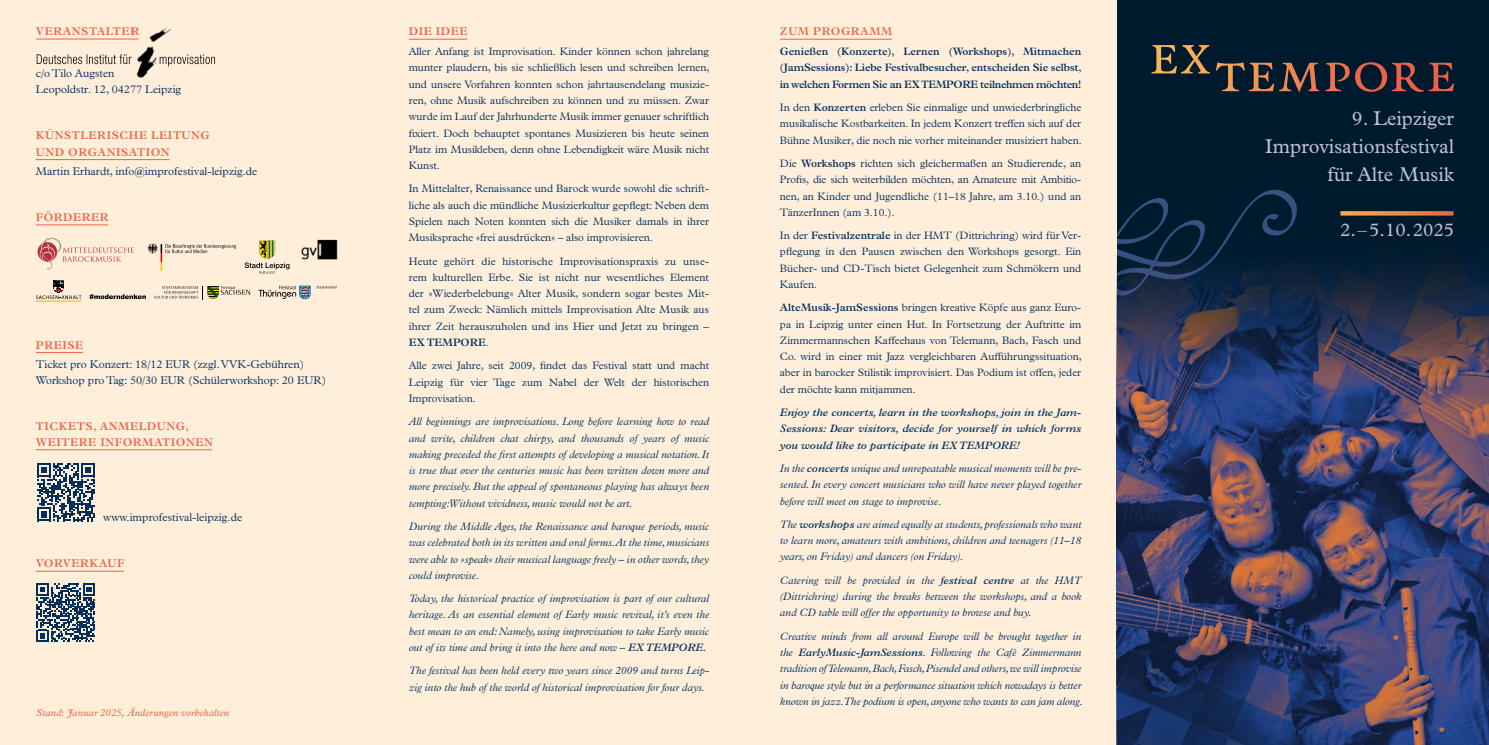
<style>
.page{position:relative;width:1489px;height:745px;background:#fff}
.page>*{position:absolute;margin:0;border:0;box-sizing:border-box;transform-origin:0 0}
.t1{font:20px/28.1px "Plantin MT Pro";color:#bcc0d1;text-align:right}
.t2{font:18.75px "Plantin MT Pro";color:#bcc0d1}
.t3{font:300 11.25px/16.2px "Plantin MT Pro";color:#002f5d}
.t4{font:600 11.25px/16.2px "Plantin MT Pro";letter-spacing:.05em;color:#ec6147}
.t5{font:300 10.75px/16.2px "Plantin MT Pro";color:#002f5d;text-align:justify}
.t6{font:italic 300 10.75px/16.2px "Plantin MT Pro";color:#002f5d;text-align:justify}
.t7{font:600 10.75px/16.2px "Plantin MT Pro";letter-spacing:-.03em;color:#002f5d;text-align:justify}
.t8{font:italic 600 10.75px/16.2px "Plantin MT Pro";color:#002f5d;text-align:justify}
.t9{font:italic 10px "Plantin MT Pro";letter-spacing:.015em;color:#ec6147}
.s1{font-weight:600}
</style>
<div class="page">
<div style="left:1116px;top:0;width:372px;height:744px;background:#001a2d"></div>
<svg style="left:1340px;top:211px;width:113px;height:4px"></svg>
<svg style="left:1216px;top:62px;width:237px;height:30px"></svg>
<svg style="left:1151px;top:45px;width:58px;height:28px"></svg>
<svg style="left:1116px;top:186px;width:181px;height:48px"></svg>
<div style="left:0;top:0;width:1116px;height:744px;background:#feeeda"></div>
<hr style="left:36px;top:39px;width:102px;height:1px;background:#ec6147">
<hr style="left:36px;top:159px;width:133px;height:1px;background:#ec6147">
<hr style="left:36px;top:224px;width:72px;height:1px;background:#ec6147">
<hr style="left:36px;top:352px;width:47px;height:1px;background:#ec6147">
<hr style="left:36px;top:449px;width:176px;height:1px;background:#ec6147">
<hr style="left:36px;top:570px;width:88px;height:1px;background:#ec6147">
<img style="left:134px;top:28px;width:37px;height:50px">
<svg style="left:37px;top:54px;width:94px;height:10px"></svg>
<svg style="left:160px;top:54px;width:55px;height:12px"></svg>
<hr style="left:409px;top:39px;width:58px;height:1px;background:#ec6147">
<hr style="left:780px;top:39px;width:111px;height:1px;background:#ec6147">
<svg style="left:36px;top:583px;width:59px;height:58px"></svg>
<svg style="left:37px;top:463px;width:58px;height:58px"></svg>
<svg style="left:249px;top:240px;width:40px;height:33px"></svg>
<img style="left:1116px;top:234px;width:372px;height:510px">
<svg style="left:147px;top:243px;width:89px;height:28px"></svg>
<div style="left:38px;top:242px;width:19px;height:19px;background:#c22835;border-radius:50%"></div>
<svg style="left:39px;top:238px;width:95px;height:32px"></svg>
<hr style="left:36px;top:301px;width:45px;height:1px;background:#e0b900">
<svg style="left:36px;top:280px;width:45px;height:19px"></svg>
<svg style="left:90px;top:294px;width:56px;height:5px"></svg>
<svg style="left:154px;top:286px;width:96px;height:13px"></svg>
<svg style="left:258px;top:285px;width:79px;height:14px"></svg>
<img style="left:301px;top:239px;width:37px;height:21px">
<p class="t4" style="left:36px;top:23px;width:105px">VERANSTALTER</p>
<p class="t3" style="left:36px;top:65px;width:147px">c/o Tilo Augsten<br>Leopoldstr. 12, 04277 Leipzig</p>
<p class="t4" style="left:36px;top:127px;width:175px">KÜNSTLERISCHE LEITUNG<br>UND ORGANISATION</p>
<p class="t3" style="left:36px;top:163px;width:223px">Martin Erhardt, info@improfestival-leipzig.de</p>
<p class="t4" style="left:36px;top:209px;width:74px">FÖRDERER</p>
<p class="t4" style="left:36px;top:336px;width:49px">PREISE</p>
<p class="t3" style="left:36px;top:356px;width:292px;line-height:15.6px">Ticket pro Konzert: 18/12 EUR (zzgl. VVK-Gebühren)<br>Workshop pro Tag: 50/30 EUR (Schülerworkshop: 20 EUR)</p>
<p class="t4" style="left:36px;top:417px;width:179px">TICKETS, ANMELDUNG,<br>WEITERE INFORMATIONEN</p>
<p class="t3" style="left:103px;top:509px;width:140px">www.improfestival-leipzig.de</p>
<p class="t4" style="left:36px;top:555px;width:90px">VORVERKAUF</p>
<p class="t9" style="left:36px;top:706px;width:194px">Stand: Januar 2025, Änderungen vorbehalten</p>
<p class="t4" style="left:409px;top:23px;width:60px">DIE IDEE</p>
<p class="t5" style="left:409px;top:43px;width:302px">Aller Anfang ist Improvisation. Kinder können schon jahrelang munter plaudern, bis sie schließlich lesen und schreiben lernen, und unsere Vorfahren konnten schon jahrtausendelang musizie&shy;ren, ohne Musik aufschreiben zu können und zu müssen. Zwar wurde im Lauf der Jahrhunderte Musik immer genauer schriftlich fixiert. Doch behauptet spontanes Musizieren bis heute seinen Platz im Musikleben, denn ohne Lebendigkeit wäre Musik nicht Kunst.</p>
<p class="t5" style="left:409px;top:181px;width:302px">In Mittelalter, Renaissance und Barock wurde sowohl die schrift&shy;liche als auch die mündliche Musizierkultur gepflegt: Neben dem Spielen nach Noten konnten sich die Musiker damals in ihrer Musiksprache »frei ausdrücken« – also improvisieren.</p>
<p class="t5" style="left:409px;top:253px;width:302px">Heute gehört die historische Improvisationspraxis zu unse&shy;rem kulturellen Erbe. Sie ist nicht nur wesentliches Element der »Wiederbelebung« Alter Musik, sondern sogar bestes Mit&shy;tel zum Zweck: Nämlich mittels Improvisation Alte Musik aus ihrer Zeit herauszuholen und ins Hier und Jetzt zu bringen – <span class="s1">EX TEMPORE</span>.</p>
<p class="t5" style="left:409px;top:357px;width:302px">Alle zwei Jahre, seit 2009, findet das Festival statt und macht Leipzig für vier Tage zum Nabel der Welt der historischen Improvisation.</p>
<p class="t6" style="left:409px;top:413px;width:302px">All beginnings are improvisations. Long before learning how to read and write, children chat chirpy, and thousands of years of music making preceded the first attempts of developing a musical notation. It is true that over the centuries music has been written down more and more precisely. But the appeal of spontaneous playing has always been tempting:Without vividness, music would not be art.</p>
<p class="t6" style="left:409px;top:518px;width:302px">During the Middle Ages, the Renaissance and baroque periods, music was celebrated both in its written and oral forms. At the time, musicians were able to »speak« their musical language freely – in other words, they could improvise.</p>
<p class="t6" style="left:409px;top:590px;width:302px">Today, the historical practice of improvisation is part of our cultural heritage. As an essential element of Early music revival, it’s even the best mean to an end: Namely, using improvisation to take Early music out of its time and bring it into the here and now – <span class="s1">EX TEMPORE.</span></p>
<p class="t6" style="left:409px;top:662px;width:302px">The festival has been held every two years since 2009 and turns Leip&shy;zig into the hub of the world of historical improvisation for four days.</p>
<p class="t4" style="left:780px;top:23px;width:114px">ZUM PROGRAMM</p>
<p class="t7" style="left:780px;top:43px;width:303px">Genießen (Konzerte), Lernen (Workshops), Mitmachen (JamSessions): Liebe Festivalbesucher, entscheiden Sie selbst, in welchen Formen Sie an EX TEMPORE teilnehmen möchten!</p>
<p class="t5" style="left:780px;top:99px;width:303px">In den <span class="s1">Konzerten</span> erleben Sie einmalige und unwiederbringliche musikalische Kostbarkeiten. In jedem Konzert treffen sich auf der Bühne Musiker, die noch nie vorher miteinander musiziert haben.</p>
<p class="t5" style="left:780px;top:155px;width:303px">Die <span class="s1">Workshops</span> richten sich gleichermaßen an Studierende, an Profis, die sich weiterbilden möchten, an Amateure mit Ambitio&shy;nen, an Kinder und Jugendliche (11–18 Jahre, am 3.10.) und an TänzerInnen (am 3.10.).</p>
<p class="t5" style="left:780px;top:227px;width:303px">In der <span class="s1">Festivalzentrale</span> in der HMT (Dittrichring) wird für Ver&shy;pflegung in den Pausen zwischen den Workshops gesorgt. Ein Bücher- und CD-Tisch bietet Gelegenheit zum Schmökern und Kaufen.</p>
<p class="t5" style="left:780px;top:299px;width:303px"><span class="s1">AlteMusik-JamSessions</span> bringen kreative Köpfe aus ganz Euro&shy;pa in Leipzig unter einen Hut. In Fortsetzung der Auftritte im Zimmermannschen Kaffeehaus von Telemann, Bach, Fasch und Co. wird in einer mit Jazz vergleichbaren Aufführungssituation, aber in barocker Stilistik improvisiert. Das Podium ist offen, jeder der möchte kann mitjammen.</p>
<p class="t8" style="left:780px;top:404px;width:303px">Enjoy the concerts, learn in the workshops, join in the Jam-Sessions: Dear visitors, decide for yourself in which forms you would like to participate in EX TEMPORE!</p>
<p class="t6" style="left:780px;top:460px;width:303px">In the <span class="s1">concerts</span> unique and unrepeatable musical moments will be pre&shy;sented. In every concert musicians who will have never played together before will meet on stage to improvise.</p>
<p class="t6" style="left:780px;top:516px;width:303px">The <span class="s1">workshops</span> are aimed equally at students, professionals who want to learn more, amateurs with ambitions, children and teenagers (11–18 years, on Friday) and dancers (on Friday).</p>
<p class="t6" style="left:780px;top:572px;width:303px">Catering will be provided in the <span class="s1">festival centre</span> at the HMT (Dittrichring) during the breaks between the workshops, and a book and CD table will offer the opportunity to browse and buy.</p>
<p class="t6" style="left:780px;top:627px;width:304px">Creative minds from all around Europe will be brought together in the <span class="s1">EarlyMusic-JamSessions</span>. Following the Café Zimmermann tradition of Telemann, Bach, Fasch, Pisendel and others, we will improvise in baroque style but in a performance situation which nowadays is better known in jazz.The podium is open, anyone who wants to can jam along.</p>
<h1 class="t1" style="left:1265px;top:104px;width:190px">9. Leipziger<br>Improvisationsfestival für Alte Musik</h1>
<h2 class="t2" style="left:1339px;top:218px;width:116px">2.–5.10.2025</h2>
</div>
